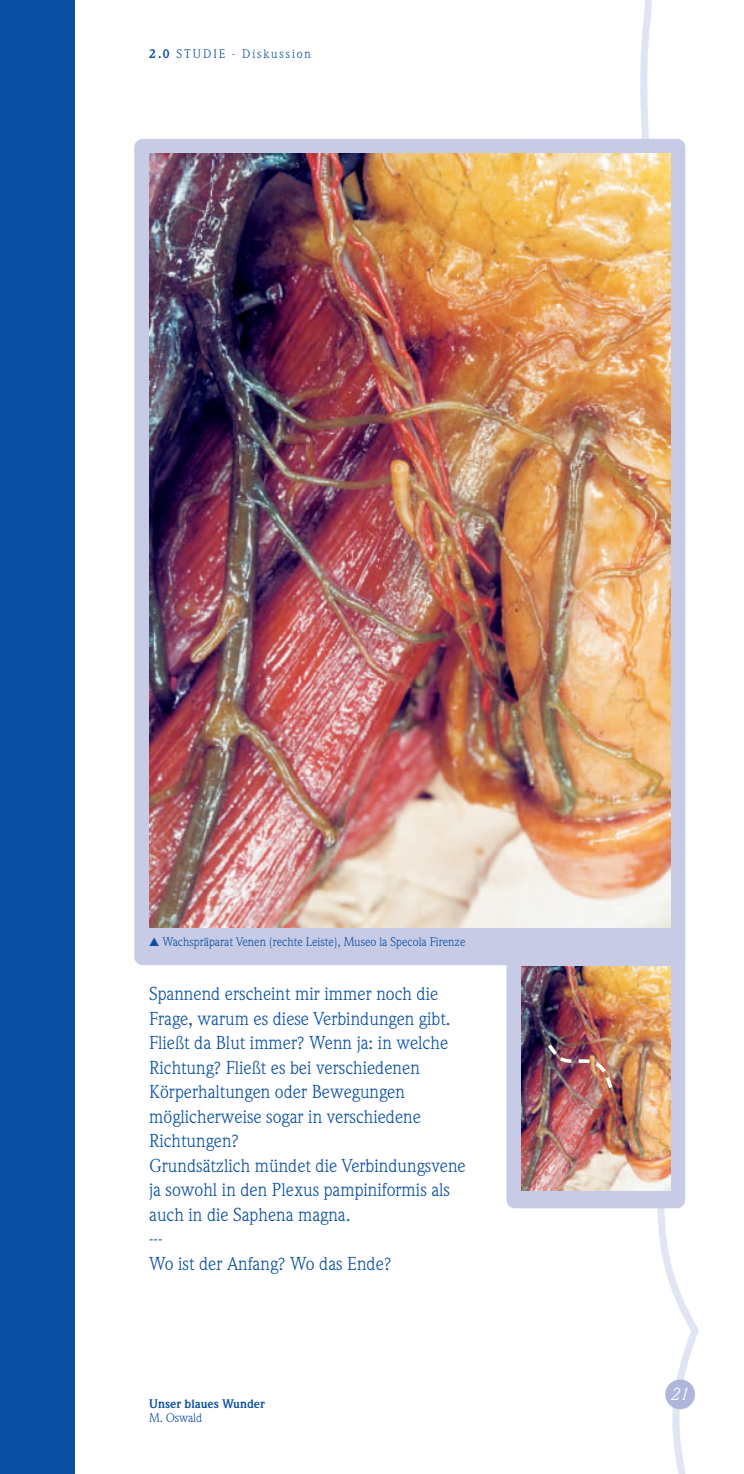
<style>
.page{position:relative;width:744px;height:1474px;background:#fff}
.page>*{position:absolute;margin:0;border:0;box-sizing:border-box;transform-origin:0 0}
.t1{font:18.38px/24.5px "Weidemann";color:#0a4fa2}
.t2{font:italic 17.15px "Weidemann";color:#fff}
.t3{font:12.25px "Weidemann";color:#0a4fa2}
.t4{font:12.25px "Weidemann";letter-spacing:.155em;color:#0a4fa2}
.t5{font:700 12.25px "Weidemann";color:#0a4fa2}
.s1{font-weight:700}
.s2{font-family:"European Pi Three"}
</style>
<div class="page">
<img style="left:0;top:0;width:699px;height:1474px">
<p class="t4" style="left:149px;top:50px;width:163px"><span class="s1">2.0</span> STUDIE - Diskussion</p>
<p class="t3" style="left:149px;top:937px;width:318px"><span class="s2">-</span> Wachspräparat Venen (rechte Leiste), Museo la Specola Firenze</p>
<p class="t1" style="left:149px;top:983px;width:318px">Spannend erscheint mir immer noch die<br>Frage, warum es diese Verbindungen gibt.<br>Fließt da Blut immer? Wenn ja: in welche<br>Richtung? Fließt es bei verschiedenen<br>Körperhaltungen oder Bewegungen möglicherweise sogar in verschiedene<br>Richtungen?<br>Grundsätzlich mündet die Verbindungsvene ja sowohl in den Plexus pampiniformis als auch in die Saphena magna.<br>---<br>Wo ist der Anfang? Wo das Ende?</p>
<p class="t5" style="left:149px;top:1399px;width:117px">Unser blaues Wunder</p>
<p class="t3" style="left:149px;top:1413px;width:55px">M. Oswald</p>
<p class="t2" style="left:670px;top:1388px;width:19px">21</p>
</div>
